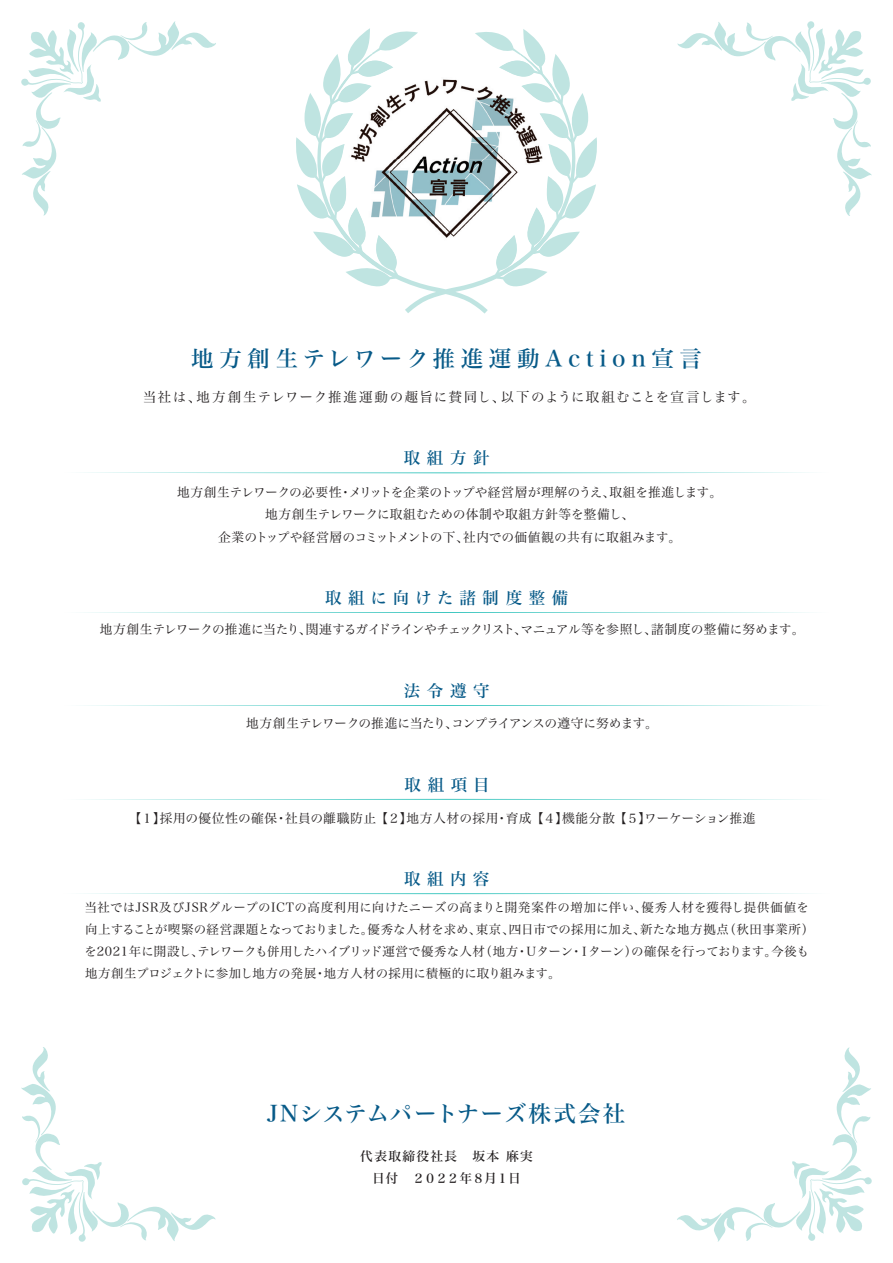
<style>
.page{position:relative;width:893px;height:1263px;background:#fff}
.page>*{position:absolute;margin:0;border:0;box-sizing:border-box;transform-origin:0 0}
.t1{font:22.5px "Hira Min Std N W5";letter-spacing:.25em;color:#075a88}
.t2{font:22.5px "Hira Min Std N W5";letter-spacing:.055em;color:#075a88}
.t3{font:16.5px "Hira Min Std N W5";letter-spacing:.4em;color:#075a88}
.t4{font:16.5px "Hira Min Std N W5";letter-spacing:.38em;color:#075a88}
.t5{font:13.5px "Hira Min Std N W3";letter-spacing:.085em;color:#231f20}
.t6{font:12.75px/22.4px "Hira Min Std N W3";letter-spacing:-.005em;color:#231f20;text-align:center}
.t7{font:12.75px "Hira Min Std N W3";letter-spacing:-.035em;color:#231f20}
.t8{font:12.75px "Hira Min Std N W3";letter-spacing:.035em;color:#231f20}
.t9{font:12.75px "Hira Min Std N W3";letter-spacing:-.045em;color:#231f20}
.t10{font:12.75px/22.4px "Hira Min Std N W5";letter-spacing:.04em;color:#231f20;text-align:center}
.t11{font:12.45px/21.8px "Hira Min Std N W3";letter-spacing:.01em;color:#231f20}
</style>
<div class="page">
<svg style="left:296px;top:28px;width:301px;height:286px"></svg>
<svg style="left:21px;top:21px;width:195px;height:195px"></svg>
<svg style="left:677px;top:21px;width:195px;height:195px"></svg>
<svg style="left:677px;top:1047px;width:195px;height:195px"></svg>
<svg style="left:21px;top:1047px;width:195px;height:195px"></svg>
<svg style="left:84px;top:472px;width:725px;height:1px"></svg>
<svg style="left:84px;top:612px;width:725px;height:1px"></svg>
<svg style="left:84px;top:705px;width:725px;height:1px"></svg>
<img style="left:394px;top:54px;width:105px;height:198px">
<img style="left:341px;top:54px;width:53px;height:211px">
<img style="left:499px;top:54px;width:52px;height:211px">
<img style="left:393px;top:252px;width:106px;height:13px">
<svg style="left:84px;top:893px;width:725px;height:1px"></svg>
<svg style="left:84px;top:799px;width:725px;height:1px"></svg>
<h1 class="t1" style="left:191px;top:342px;width:512px">地方創生テレワーク推進運動Action宣言</h1>
<p class="t5" style="left:143px;top:387px;width:614px">当社は、地方創生テレワーク推進運動の趣旨に賛同し、以下のように取組むことを宣言します。</p>
<h2 class="t3" style="left:404px;top:446px;width:87px">取組方針</h2>
<p class="t6" style="left:177px;top:481px;width:547px">地方創生テレワークの必要性・メリットを企業のトップや経営層が理解のうえ、取組を推進します。地方創生テレワークに取組むための体制や取組方針等を整備し、<br>企業のトップや経営層のコミットメントの下、社内での価値観の共有に取組みます。</p>
<h2 class="t4" style="left:325px;top:586px;width:245px">取組に向けた諸制度整備</h2>
<p class="t7" style="left:100px;top:620px;width:706px">地方創生テレワークの推進に当たり、関連するガイドラインやチェックリスト、マニュアル等を参照し、諸制度の整備に努めます。</p>
<h2 class="t3" style="left:404px;top:679px;width:87px">法令遵守</h2>
<p class="t9" style="left:246px;top:714px;width:413px">地方創生テレワークの推進に当たり、コンプライアンスの遵守に努めます。</p>
<h2 class="t3" style="left:405px;top:773px;width:87px">取組項目</h2>
<p class="t8" style="left:129px;top:809px;width:628px">【１】採用の優位性の確保・社員の離職防止 【２】地方人材の採用・育成 【４】機能分散 【５】ワーケーション推進</p>
<h2 class="t3" style="left:404px;top:867px;width:87px">取組内容</h2>
<p class="t11" style="left:84px;top:896px;width:731px">当社ではJSR及びJSRグループのICTの高度利用に向けたニーズの高まりと開発案件の増加に伴い、優秀人材を獲得し提供価値を向上することが喫緊の経営課題となっておりました。優秀な人材を求め、東京、四日市での採用に加え、新たな地方拠点（秋田事業所）を2021年に開設し、テレワークも併用したハイブリッド運営で優秀な人材（地方・Ｕターン・Ｉターン）の確保を行っております。今後も地方創生プロジェクトに参加し地方の発展・地方人材の採用に積極的に取り組みます。</p>
<h1 class="t2" style="left:267px;top:1097px;width:360px">JNシステムパートナーズ株式会社</h1>
<p class="t10" style="left:360px;top:1144px;width:174px">代表取締役社長　坂本 麻実日付　２０２２年８月１日</p>
</div>
